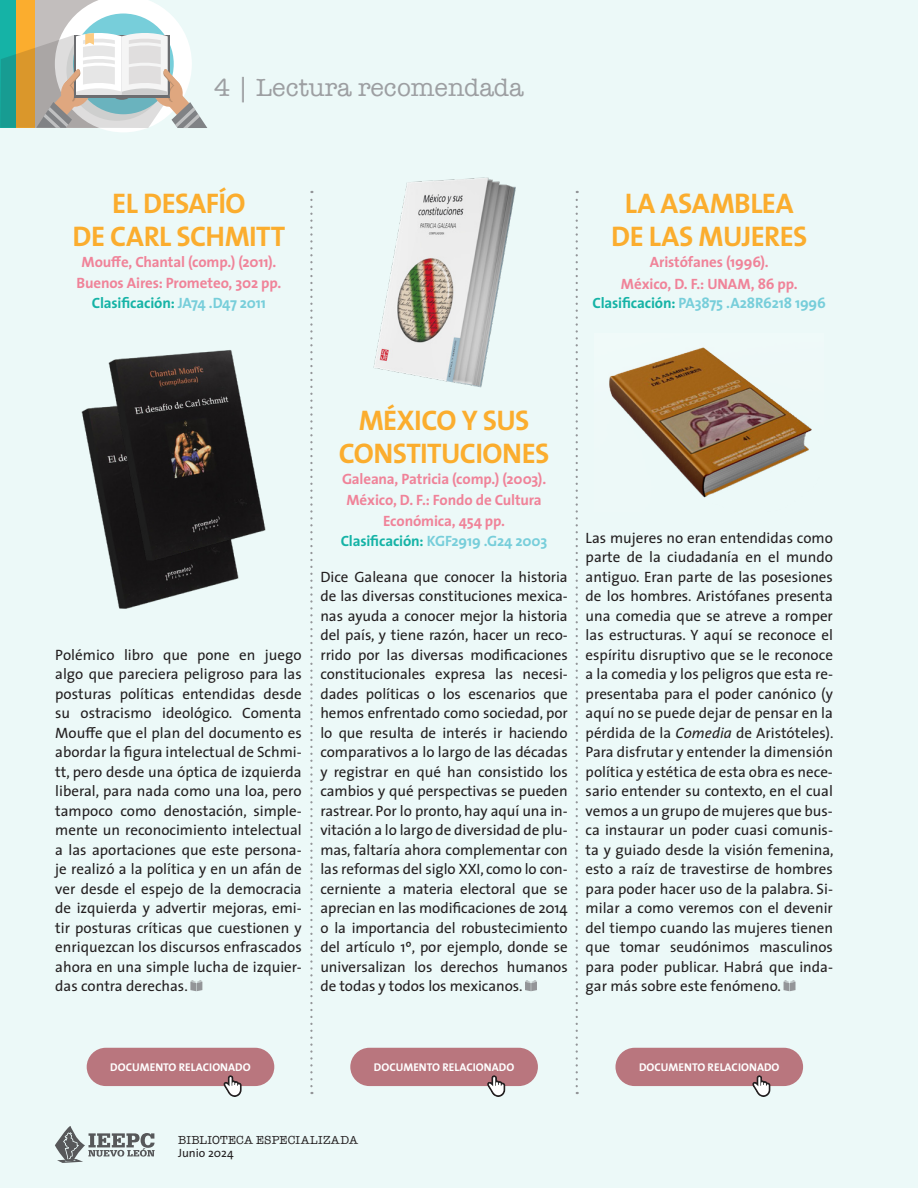
<style>
.page{position:relative;width:918px;height:1188px;background:#ecf9f8}
.page>*{position:absolute;margin:0;border:0;box-sizing:border-box;transform-origin:0 0}
.t1{font:700 28.5px/33px "The Sans";letter-spacing:-.02em;color:#fbad2e;text-align:center}
.t2{font:25.5px "American Typewriter";color:#9d9fa2}
.t3{font:15px/19.5px "The Sans";color:#231f20;text-align:justify}
.t4{font:700 15px/21px "The Sans";letter-spacing:-.01em;color:#f08399;text-align:center}
.t5{font:700 15px "The Sans";letter-spacing:-.01em;color:#77ceda}
.t6{font:700 15px "The Sans";letter-spacing:-.01em;color:#15b3a6}
.t7{font:12px "American Typewriter";letter-spacing:.015em;color:#231f20}
.t8{font:12px "The Sans";color:#231f20}
.t9{font:700 11.25px "The Sans";letter-spacing:.005em;color:#fff}
.s1{color:#77ceda}
.s2{color:#15b3a6}
.s3{font-style:italic}
</style>
<div class="page">
<svg style="left:0;top:0;width:207px;height:132px"></svg>
<svg style="left:55px;top:1126px;width:100px;height:37px"></svg>
<svg style="left:310px;top:191px;width:3px;height:895px"></svg>
<svg style="left:576px;top:191px;width:2px;height:895px"></svg>
<div style="left:87px;top:1048px;width:187px;height:38px;background:#b9767e;border-radius:19px"></div>
<svg style="left:223px;top:1075px;width:19px;height:22px"></svg>
<div style="left:350px;top:1048px;width:188px;height:38px;background:#b9767e;border-radius:19px"></div>
<svg style="left:487px;top:1075px;width:19px;height:22px"></svg>
<div style="left:615px;top:1048px;width:188px;height:38px;background:#b9767e;border-radius:19px"></div>
<svg style="left:752px;top:1075px;width:19px;height:22px"></svg>
<svg style="left:525px;top:980px;width:12px;height:11px"></svg>
<svg style="left:784px;top:980px;width:12px;height:11px"></svg>
<svg style="left:190px;top:980px;width:12px;height:11px"></svg>
<img style="left:81px;top:407px;width:158px;height:202px">
<img style="left:102px;top:350px;width:164px;height:216px">
<img style="left:373px;top:177px;width:143px;height:211px">
<img style="left:609px;top:347px;width:203px;height:151px">
<h2 class="t2" style="left:214px;top:68px;width:311px">4 | Lectura recomendada</h2>
<h1 class="t1" style="left:72px;top:186px;width:215px">EL DESAFÍO<br>DE CARL SCHMITT</h1>
<p class="t4" style="left:76px;top:251px;width:206px">Mouffe, Chantal (comp.) (2011).<br>Buenos Aires: Prometeo, 302 pp.</p>
<p class="t6" style="left:92px;top:290px;width:176px">Clasificación: <span class="s1">JA74 .D47 2011</span></p>
<h1 class="t1" style="left:611px;top:186px;width:198px">LA ASAMBLEA<br>DE LAS MUJERES</h1>
<p class="t4" style="left:621px;top:251px;width:178px;line-height:21.6px">Aristófanes (1996).<br>México, D. F.: UNAM, 86 pp.</p>
<p class="t5" style="left:593px;top:291px;width:235px"><span class="s2">Clasificación:</span> PA3875 .A28R6218 1996</p>
<p class="t3" style="left:55px;top:644px;width:248px">Polémico libro que pone en juego algo que pareciera peligroso para las posturas políticas entendidas desde su ostracismo ideológico. Comenta Mouffe que el plan del documento es abordar la figura intelectual de Schmi&shy;tt, pero desde una óptica de izquierda liberal, para nada como una loa, pero tampoco como denostación, simple&shy;mente un reconocimiento intelectual a las aportaciones que este persona&shy;je realizó a la política y en un afán de ver desde el espejo de la democracia de izquierda y advertir mejoras, emi&shy;tir posturas críticas que cuestionen y enriquezcan los discursos enfrascados ahora en una simple lucha de izquier&shy;das contra derechas.</p>
<h1 class="t1" style="left:339px;top:403px;width:212px">MÉXICO Y SUS<br>CONSTITUCIONES</h1>
<p class="t4" style="left:342px;top:468px;width:206px">Galeana, Patricia (comp.) (2003).<br>México, D. F.: Fondo de Cultura<br>Económica, 454 pp.</p>
<p class="t5" style="left:341px;top:528px;width:208px"><span class="s2">Clasificación:</span> KGF2919 .G24 2003</p>
<p class="t3" style="left:320px;top:566px;width:249px">Dice Galeana que conocer la historia de las diversas constituciones mexica&shy;nas ayuda a conocer mejor la historia del país, y tiene razón, hacer un reco&shy;rrido por las diversas modificaciones constitucionales expresa las necesi&shy;dades políticas o los escenarios que hemos enfrentado como sociedad, por lo que resulta de interés ir haciendo comparativos a lo largo de las décadas y registrar en qué han consistido los cambios y qué perspectivas se pueden rastrear. Por lo pronto, hay aquí una in&shy;vitación a lo largo de diversidad de plu&shy;mas, faltaría ahora complementar con las reformas del siglo XXI, como lo con&shy;cerniente a materia electoral que se aprecian en las modificaciones de 2014 o la importancia del robustecimiento del artículo 1º, por ejemplo, donde se universalizan los derechos humanos de todas y todos los mexicanos.</p>
<p class="t3" style="left:586px;top:527px;width:250px">Las mujeres no eran entendidas como parte de la ciudadanía en el mundo antiguo. Eran parte de las posesiones de los hombres. Aristófanes presenta una comedia que se atreve a romper las estructuras. Y aquí se reconoce el espíritu disruptivo que se le reconoce a la comedia y los peligros que esta re&shy;presentaba para el poder canónico (y aquí no se puede dejar de pensar en la pérdida de la <span class="s3">Comedia</span> de Aristóteles).<br>Para disfrutar y entender la dimensión política y estética de esta obra es nece&shy;sario entender su contexto, en el cual vemos a un grupo de mujeres que bus&shy;ca instaurar un poder cuasi comunis&shy;ta y guiado desde la visión femenina, esto a raíz de travestirse de hombres para poder hacer uso de la palabra. Si&shy;milar a como veremos con el devenir del tiempo cuando las mujeres tienen que tomar seudónimos masculinos para poder publicar. Habrá que inda&shy;gar más sobre este fenómeno.</p>
<p class="t9" style="left:110px;top:1058px;width:142px">DOCUMENTO RELACIONADO</p>
<p class="t9" style="left:374px;top:1058px;width:142px">DOCUMENTO RELACIONADO</p>
<p class="t9" style="left:639px;top:1058px;width:142px">DOCUMENTO RELACIONADO</p>
<p class="t7" style="left:178px;top:1130px;width:181px">BIBLIOTECA ESPECIALIZADA</p>
<p class="t8" style="left:178px;top:1143px;width:57px">Junio 2024</p>
</div>
